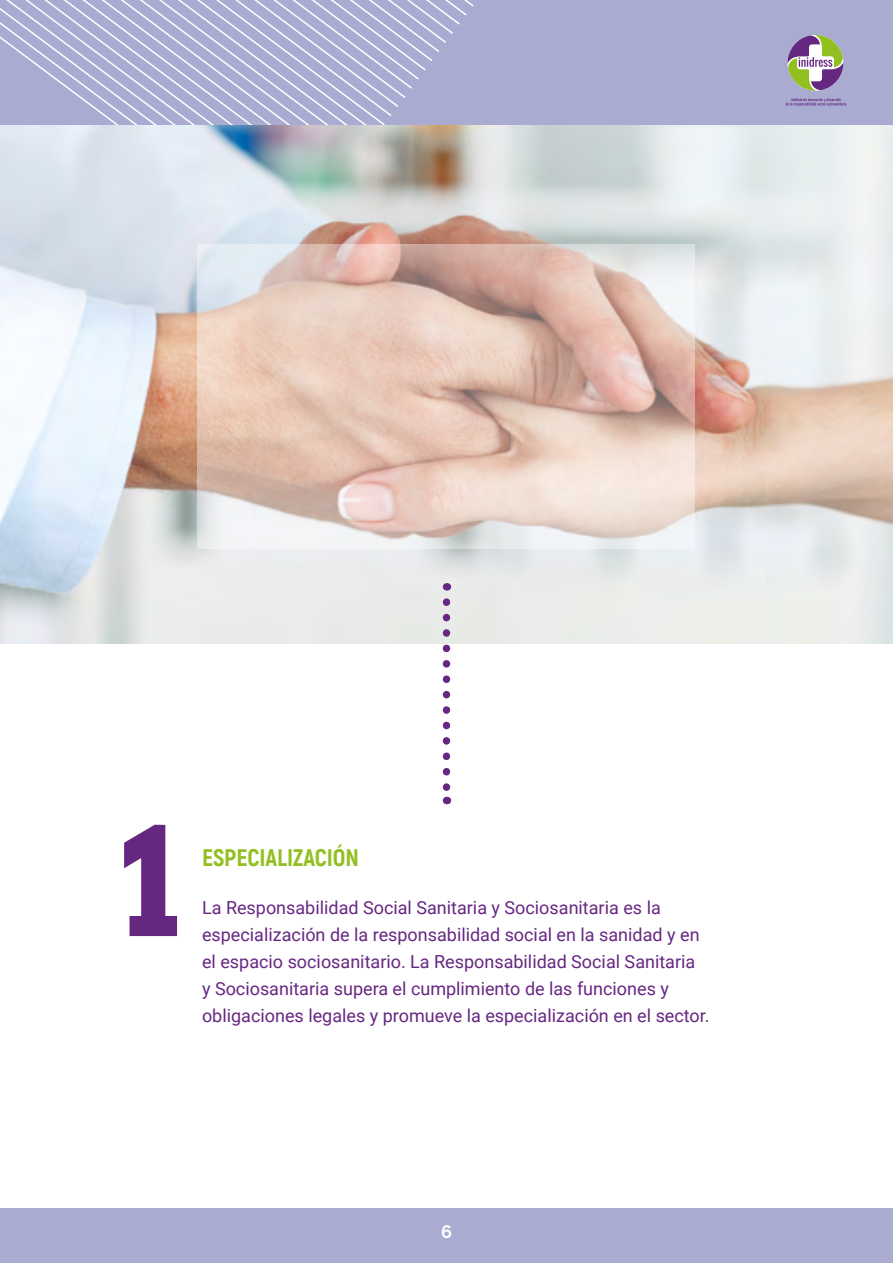
<style>
.page{position:relative;width:893px;height:1263px;background:#fff}
.page>*{position:absolute;margin:0;border:0;box-sizing:border-box;transform-origin:0 0}
.t1{font:700 150px "Arvo";color:#662781}
.t2{font:800 24px "Akrobat";color:#92c020}
.t3{font:18px/27px "Roboto";color:#662781}
.t4{font:700 18px "Raleway";color:#fff}
</style>
<div class="page">
<img style="left:0;top:125px;width:893px;height:519px">
<div style="left:0;top:0;width:893px;height:125px;background:#aaabd1"></div>
<svg style="left:0;top:0;width:474px;height:125px"></svg>
<div style="left:0;top:1209px;width:893px;height:54px;background:#aaabd1"></div>
<svg style="left:787px;top:35px;width:56px;height:56px"></svg>
<svg style="left:786px;top:98px;width:60px;height:8px"></svg>
<svg style="left:198px;top:244px;width:497px;height:305px;background:#e2c8bd"></svg>
<svg style="left:443px;top:602px;width:7px;height:202px"></svg>
<h1 class="t1" style="left:121px;top:788px;width:61px">1</h1>
<h2 class="t2" style="left:202px;top:842px;width:159px">ESPECIALIZACIÓN</h2>
<p class="t3" style="left:202px;top:893px;width:509px">La Responsabilidad Social Sanitaria y Sociosanitaria es la especialización de la responsabilidad social en la sanidad y en el espacio sociosanitario. La Responsabilidad Social Sanitaria<br>y Sociosanitaria supera el cumplimiento de las funciones y obligaciones legales y promueve la especialización en el sector.</p>
<p class="t4" style="left:441px;top:1221px;width:12px">6</p>
</div>
